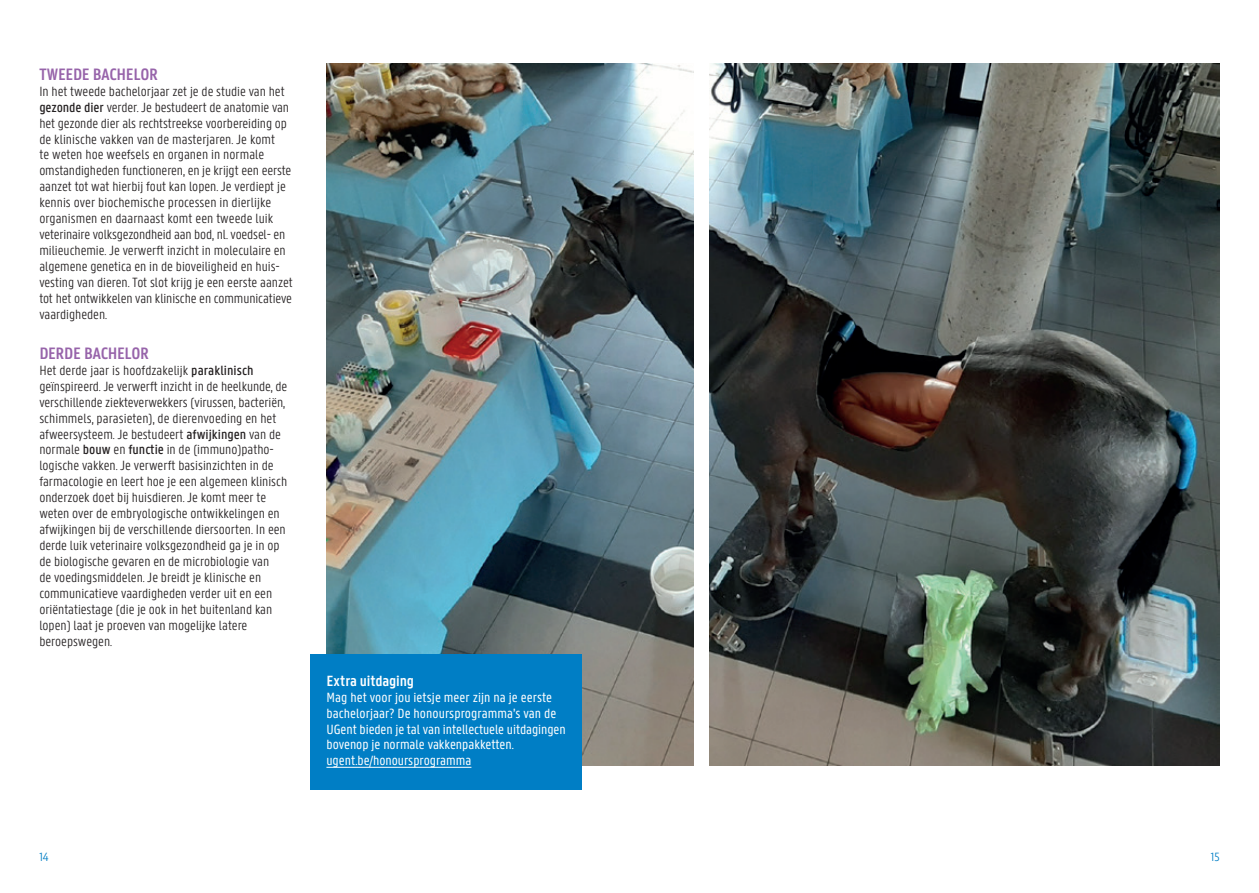
<style>
.page{position:relative;width:1259px;height:893px;background:#fff}
.page>*{position:absolute;margin:0;border:0;box-sizing:border-box;transform-origin:0 0}
.t1{font:600 17.7px "U Gent Panno Text";letter-spacing:-.02em;color:#9764aa}
.t2{font:600 15.75px "U Gent Panno Text";letter-spacing:-.01em;color:#fff}
.t3{font:300 14.25px/15.9px "U Gent Panno Text";color:#231f20}
.t4{font:14.25px/15.9px "U Gent Panno Text";color:#fff}
.t5{font:300 12.75px "U Gent Panno Text";color:#007ec5}
.s1{font-weight:500}
</style>
<div class="page">
<img style="left:326px;top:64px;width:367px;height:701px">
<img style="left:709px;top:64px;width:510px;height:701px">
<div style="left:310px;top:654px;width:271px;height:135px;background:#007ec5"></div>
<hr style="left:326px;top:767px;width:145px;height:1px;background:#fff">
<p class="t1" style="left:39px;top:63px;width:120px">TWEEDE BACHELOR</p>
<p class="t3" style="left:39px;top:83px;width:255px">In het tweede bachelorjaar zet je de studie van het <span class="s1">gezonde dier</span> verder. Je bestudeert de anatomie van het gezonde dier als rechtstreekse voorbereiding op de klinische vakken van de masterjaren. Je komt<br>te weten hoe weefsels en organen in normale omstandigheden functioneren, en je krijgt een eerste aanzet tot wat hierbij fout kan lopen. Je verdiept je kennis over biochemische processen in dierlijke organismen en daarnaast komt een tweede luik veterinaire volksgezondheid aan bod, nl. voedsel- en milieuchemie. Je verwerft inzicht in moleculaire en algemene genetica en in de bioveiligheid en huis&shy;vesting van dieren. Tot slot krijg je een eerste aanzet tot het ontwikkelen van klinische en communicatieve vaardigheden.</p>
<p class="t1" style="left:39px;top:342px;width:111px">DERDE BACHELOR</p>
<p class="t3" style="left:39px;top:362px;width:249px">Het derde jaar is hoofdzakelijk <span class="s1">paraklinisch </span>geïnspireerd. Je verwerft inzicht in de heelkunde, de verschillende ziekteverwekkers (virussen, bacteriën, schimmels, parasieten), de dierenvoeding en het afweersysteem. Je bestudeert <span class="s1">afwijkingen</span> van de normale <span class="s1">bouw</span> en <span class="s1">functie</span> in de (immuno)patho&shy;logische vakken. Je verwerft basisinzichten in de farmacologie en leert hoe je een algemeen klinisch onderzoek doet bij huisdieren. Je komt meer te weten over de embryologische ontwikkelingen en afwijkingen bij de verschillende diersoorten. In een derde luik veterinaire volksgezondheid ga je in op de biologische gevaren en de microbiologie van<br>de voedingsmiddelen. Je breidt je klinische en communicatieve vaardigheden verder uit en een oriëntatiestage (die je ook in het buitenland kan lopen) laat je proeven van mogelijke latere beroepswegen.</p>
<p class="t2" style="left:326px;top:671px;width:89px">Extra uitdaging</p>
<p class="t4" style="left:326px;top:689px;width:241px">Mag het voor jou ietsje meer zijn na je eerste bachelorjaar? De honoursprogramma’s van de UGent bieden je tal van intellectuele uitdagingen bovenop je normale vakkenpakketten. ugent.be/honoursprogramma</p>
<p class="t5" style="left:39px;top:849px;width:11px">14</p>
<p class="t5" style="left:1210px;top:849px;width:10px">15</p>
</div>
